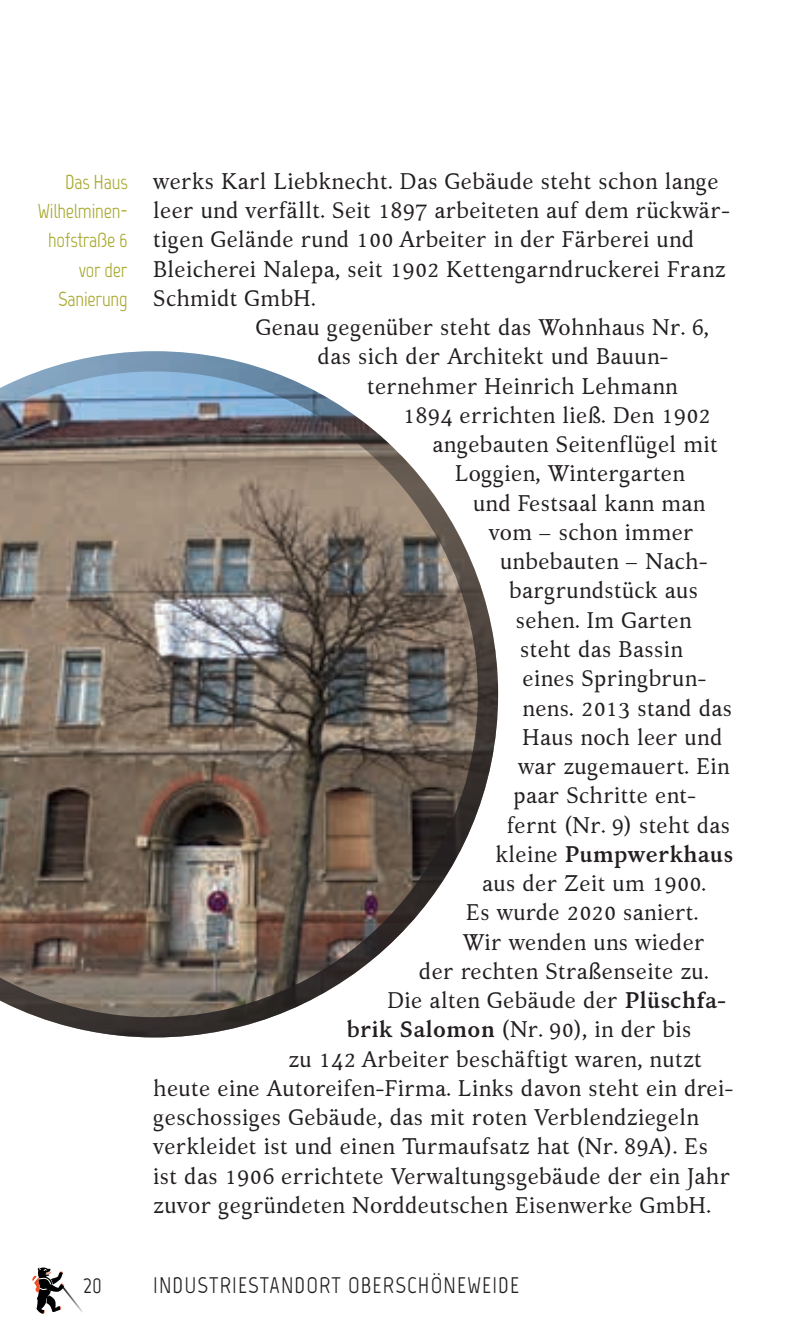
<style>
.page{position:relative;width:798px;height:1340px;background:#fff}
.page>*{position:absolute;margin:0;border:0;box-sizing:border-box;transform-origin:0 0}
.Copy{font:22.5px/29.2px "Kelvinch";letter-spacing:.01em;color:#231f20}
.t1{font:22.5px "Marvel";letter-spacing:.05em;color:#231f20}
.Copy-2{font:700 22.5px "Kelvinch";letter-spacing:.01em;color:#231f20}
.t2{font:20.25px/29.2px "Marvel";letter-spacing:-.01em;color:#a7a82b;text-align:right}
.s1{font-weight:400}
.s2{font-weight:700}
</style>
<div class="page">
<svg style="left:32px;top:1267px;width:51px;height:47px"></svg>
<img style="left:0;top:351px;width:498px;height:686px">
<p class="t2" style="left:38px;top:167px;width:91px">Das Haus<br>Wilhelminen&shy;hofstraße 6 vor der<br>Sanierung</p>
<p class="t1" style="left:83px;top:1271px;width:20px">20</p>
<p class="Copy" style="left:153px;top:166px;width:578px">werks Karl Liebknecht. Das Gebäude steht schon lange leer und verfällt. Seit 1897 arbeiteten auf dem rückwär&shy;tigen Gelände rund 100 Arbeiter in der Färberei und Bleicherei Nalepa, seit 1902 Kettengarndruckerei Franz Schmidt GmbH.</p>
<p class="Copy" style="left:255px;top:313px;width:455px">Genau gegenüber steht das Wohnhaus Nr. 6,</p>
<p class="Copy" style="left:317px;top:342px;width:352px">das sich der Architekt und Bauun-</p>
<p class="Copy" style="left:367px;top:371px;width:312px">ternehmer Heinrich Lehmann</p>
<p class="Copy" style="left:403px;top:400px;width:309px">1894 errichten ließ. Den 1902</p>
<p class="Copy" style="left:432px;top:430px;width:287px">angebauten Seitenflügel mit</p>
<p class="Copy" style="left:455px;top:459px;width:231px">Loggien, Wintergarten</p>
<p class="Copy" style="left:473px;top:488px;width:234px">und Festsaal kann man</p>
<p class="Copy" style="left:488px;top:517px;width:206px">vom – schon immer</p>
<p class="Copy" style="left:500px;top:547px;width:209px">unbebauten – Nach-</p>
<p class="Copy" style="left:509px;top:576px;width:190px">bargrundstück aus</p>
<p class="Copy" style="left:515px;top:605px;width:177px">sehen. Im Garten</p>
<p class="Copy" style="left:520px;top:634px;width:164px">steht das Bassin</p>
<p class="Copy" style="left:522px;top:664px;width:185px">eines Springbrun-</p>
<p class="Copy" style="left:522px;top:693px;width:211px">nens. 2013 stand das</p>
<p class="Copy" style="left:522px;top:722px;width:201px">Haus noch leer und</p>
<p class="Copy" style="left:518px;top:751px;width:213px">war zugemauert. Ein</p>
<p class="Copy" style="left:513px;top:781px;width:184px">paar Schritte ent-</p>
<p class="Copy" style="left:506px;top:810px;width:225px">fernt (Nr. 9) steht das</p>
<p class="Copy-2" style="left:495px;top:837px;width:239px"><span class="s1">kleine</span> Pumpwerkhaus</p>
<p class="Copy" style="left:482px;top:868px;width:225px">aus der Zeit um 1900.</p>
<p class="Copy" style="left:466px;top:898px;width:234px">Es wurde 2020 saniert.</p>
<p class="Copy" style="left:462px;top:927px;width:243px">Wir wenden uns wieder</p>
<p class="Copy" style="left:419px;top:956px;width:291px">der rechten Straßenseite zu.</p>
<p class="Copy" style="left:387px;top:985px;width:340px">Die alten Gebäude der <span class="s2">Plüschfa-</span></p>
<p class="Copy" style="left:347px;top:1015px;width:346px"><span class="s2">brik Salomon</span> (Nr. 90), in der bis</p>
<p class="Copy" style="left:288px;top:1044px;width:415px">zu 142 Arbeiter beschäftigt waren, nutzt</p>
<p class="Copy" style="left:153px;top:1073px;width:581px">heute eine Autoreifen-Firma. Links davon steht ein drei-</p>
<p class="Copy" style="left:153px;top:1102px;width:547px">geschossiges Gebäude, das mit roten Verblendziegeln</p>
<p class="Copy" style="left:153px;top:1132px;width:556px">verkleidet ist und einen Turmaufsatz hat (Nr. 89A). Es</p>
<p class="Copy" style="left:153px;top:1161px;width:578px">ist das 1906 errichtete Verwaltungsgebäude der ein Jahr</p>
<p class="Copy" style="left:153px;top:1190px;width:559px">zuvor gegründeten Norddeutschen Eisenwerke GmbH.</p>
<p class="t1" style="left:153px;top:1271px;width:367px">INDUSTRIESTANDORT OBERSCHÖNEWEIDE</p>
</div>
